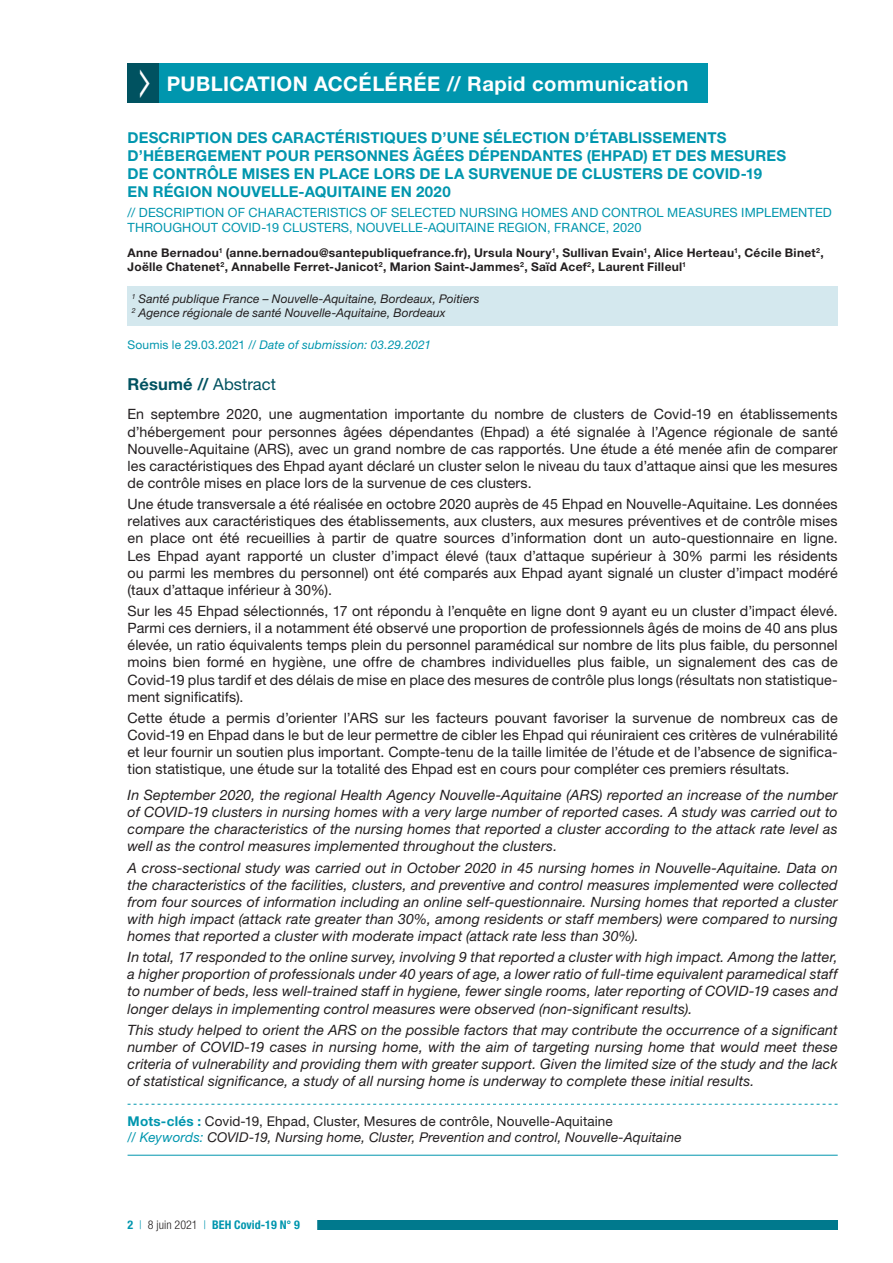
<style>
.page{position:relative;width:893px;height:1263px;background:#fff}
.page>*{position:absolute;margin:0;border:0;box-sizing:border-box;transform-origin:0 0}
.t1{font:700 20.25px "Helvetica Neue LT Std";letter-spacing:.025em;color:#fff}
.t2{font:700 16.5px "Helvetica Neue LT Std";letter-spacing:.01em;color:#005260}
.t3{font:700 15px/18px "Helvetica Neue LT Std";letter-spacing:.01em;color:#0096ae}
.t4{font:14.25px/17.1px "Helvetica Neue LT Std";letter-spacing:.005em;color:#231f20;text-align:justify}
.t5{font:italic 14.25px/17.1px "Helvetica Neue LT Std";letter-spacing:.01em;color:#231f20;text-align:justify}
.t6{font:italic 13.5px/16.2px "Helvetica Neue LT Std";letter-spacing:.01em;color:#231f20}
.t7{font:12.75px/15.3px "Helvetica Neue LT Std";letter-spacing:.01em;color:#0096ae}
.t8{font:700 12px/14.4px "Helvetica Neue LT Std";letter-spacing:.025em;color:#231f20}
.t9{font:italic 12px/14.4px "Helvetica Neue LT Std";letter-spacing:.005em;color:#231f20}
.t10{font:italic 12px "Helvetica Neue LT Std";letter-spacing:.015em;color:#0096ae}
.t11{font:700 condensed 12px "Helvetica Neue LT Std";color:#0096ae}
.s1{font-style:normal}
.s2{font-weight:400}
.s3{font-weight:700;font-style:normal;color:#0096ae}
.s4{color:#0096ae}
.s5{font-weight:300}
.s6{font-weight:300;color:#231f20}
</style>
<div class="page">
<div style="left:242px;top:1221px;width:596px;height:9px;background:#00798d"></div>
<div style="left:110px;top:1219px;width:207px;height:12px;background:#fff"></div>
<div style="left:456px;top:64px;width:252px;height:39px;background:#0096ae"></div>
<div style="left:159px;top:64px;width:307px;height:39px;background:#0096ae"></div>
<div style="left:128px;top:286px;width:710px;height:40px;background:#d4e8ee"></div>
<svg style="left:128px;top:1104px;width:710px;height:1px"></svg>
<hr style="left:128px;top:1155px;width:710px;height:1px;background:#0096ae">
<div style="left:128px;top:64px;width:31px;height:39px;background:#005260"></div>
<h1 class="t1" style="left:167px;top:71px;width:523px">PUBLICATION ACCÉLÉRÉE // Rapid communication</h1>
<p class="t3" style="left:128px;top:128px;width:660px">DESCRIPTION DES CARACTÉRISTIQUES D’UNE SÉLECTION D’ÉTABLISSEMENTS D’HÉBERGEMENT POUR PERSONNES ÂGÉES DÉPENDANTES (EHPAD) ET DES MESURES DE CONTRÔLE MISES EN PLACE LORS DE LA SURVENUE DE CLUSTERS DE COVID-19<br>EN RÉGION NOUVELLE-AQUITAINE EN 2020</p>
<p class="t7" style="left:128px;top:204px;width:706px">// DESCRIPTION OF CHARACTERISTICS OF SELECTED NURSING HOMES AND CONTROL MEASURES IMPLEMENTED<br>THROUGHOUT COVID-19 CLUSTERS, NOUVELLE-AQUITAINE REGION, FRANCE, 2020</p>
<p class="t8" style="left:128px;top:245px;width:698px">Anne Bernadou<sup>1</sup> (anne.bernadou@santepubliquefrance.fr), Ursula Noury<sup>1</sup>, Sullivan Evain<sup>1</sup>, Alice Herteau<sup>1</sup>, Cécile Binet<sup>2</sup>,<br>Joëlle Chatenet<sup>2</sup>, Annabelle Ferret-Janicot<sup>2</sup>, Marion Saint-Jammes<sup>2</sup>, Saïd Acef<sup>2</sup>, Laurent Filleul<sup>1</sup></p>
<p class="t9" style="left:132px;top:291px;width:349px"><sup>1</sup> Santé publique France – Nouvelle-Aquitaine, Bordeaux, Poitiers<br><sup>2</sup> Agence régionale de santé Nouvelle-Aquitaine, Bordeaux</p>
<p class="t10" style="left:128px;top:337px;width:305px"><span class="s1">Soumis le 29.03.2021 //</span> Date of submission: 03.29.2021</p>
<p class="t2" style="left:128px;top:373px;width:150px">Résumé // <span class="s2">Abstract</span></p>
<p class="t4" style="left:128px;top:406px;width:712px">En septembre 2020, une augmentation importante du nombre de clusters de Covid-19 en établissements d’hébergement pour personnes âgées dépendantes (Ehpad) a été signalée à l’Agence régionale de santé Nouvelle-Aquitaine (ARS), avec un grand nombre de cas rapportés. Une étude a été menée afin de comparer les caractéristiques des Ehpad ayant déclaré un cluster selon le niveau du taux d’attaque ainsi que les mesures de contrôle mises en place lors de la survenue de ces clusters.</p>
<p class="t4" style="left:128px;top:495px;width:712px">Une étude transversale a été réalisée en octobre 2020 auprès de 45 Ehpad en Nouvelle-Aquitaine. Les données relatives aux caractéristiques des établissements, aux clusters, aux mesures préventives et de contrôle mises en place ont été recueillies à partir de quatre sources d’information dont un auto-questionnaire en ligne.<br>Les Ehpad ayant rapporté un cluster d’impact élevé (taux d’attaque supérieur à 30% parmi les résidents ou parmi les membres du personnel) ont été comparés aux Ehpad ayant signalé un cluster d’impact modéré (taux d’attaque inférieur à 30%).</p>
<p class="t4" style="left:128px;top:602px;width:712px">Sur les 45 Ehpad sélectionnés, 17 ont répondu à l’enquête en ligne dont 9 ayant eu un cluster d’impact élevé.<br>Parmi ces derniers, il a notamment été observé une proportion de professionnels âgés de moins de 40 ans plus élevée, un ratio équivalents temps plein du personnel paramédical sur nombre de lits plus faible, du personnel moins bien formé en hygiène, une offre de chambres individuelles plus faible, un signalement des cas de Covid-19 plus tardif et des délais de mise en place des mesures de contrôle plus longs (résultats non statistique&shy;ment significatifs).</p>
<p class="t4" style="left:128px;top:709px;width:712px">Cette étude a permis d’orienter l’ARS sur les facteurs pouvant favoriser la survenue de nombreux cas de Covid-19 en Ehpad dans le but de leur permettre de cibler les Ehpad qui réuniraient ces critères de vulnérabilité et leur fournir un soutien plus important. Compte-tenu de la taille limitée de l’étude et de l’absence de significa&shy;tion statistique, une étude sur la totalité des Ehpad est en cours pour compléter ces premiers résultats.</p>
<p class="t5" style="left:128px;top:786px;width:712px">In September 2020, the regional Health Agency Nouvelle-Aquitaine (ARS) reported an increase of the number of COVID-19 clusters in nursing homes with a very large number of reported cases. A study was carried out to compare the characteristics of the nursing homes that reported a cluster according to the attack rate level as well as the control measures implemented throughout the clusters.</p>
<p class="t5" style="left:128px;top:859px;width:712px">A cross-sectional study was carried out in October 2020 in 45 nursing homes in Nouvelle-Aquitaine. Data on the characteristics of the facilities, clusters, and preventive and control measures implemented were collected from four sources of information including an online self-questionnaire. Nursing homes that reported a cluster with high impact (attack rate greater than 30%, among residents or staff members) were compared to nursing homes that reported a cluster with moderate impact (attack rate less than 30%).</p>
<p class="t5" style="left:128px;top:948px;width:712px">In total, 17 responded to the online survey, involving 9 that reported a cluster with high impact. Among the latter, a higher proportion of professionals under 40 years of age, a lower ratio of full-time equivalent paramedical staff to number of beds, less well-trained staff in hygiene, fewer single rooms, later reporting of COVID-19 cases and longer delays in implementing control measures were observed (non-significant results).</p>
<p class="t5" style="left:128px;top:1021px;width:712px">This study helped to orient the ARS on the possible factors that may contribute the occurrence of a significant number of COVID-19 cases in nursing home, with the aim of targeting nursing home that would meet these criteria of vulnerability and providing them with greater support. Given the limited size of the study and the lack of statistical significance, a study of all nursing home is underway to complete these initial results.</p>
<p class="t6" style="left:128px;top:1113px;width:556px"><span class="s3">Mots-clés :</span> <span class="s1">Covid-19, Ehpad, Cluster, Mesures de contrôle, Nouvelle-Aquitaine<br></span><span class="s4">// Keywords:</span> COVID-19, Nursing home, Cluster, Prevention and control, Nouvelle-Aquitaine</p>
<p class="t11" style="left:128px;top:1217px;width:174px">2 <span class="s5">|</span> <span class="s6">8 juin 2021</span> <span class="s5">|</span> BEH Covid-19 N° 9</p>
</div>
